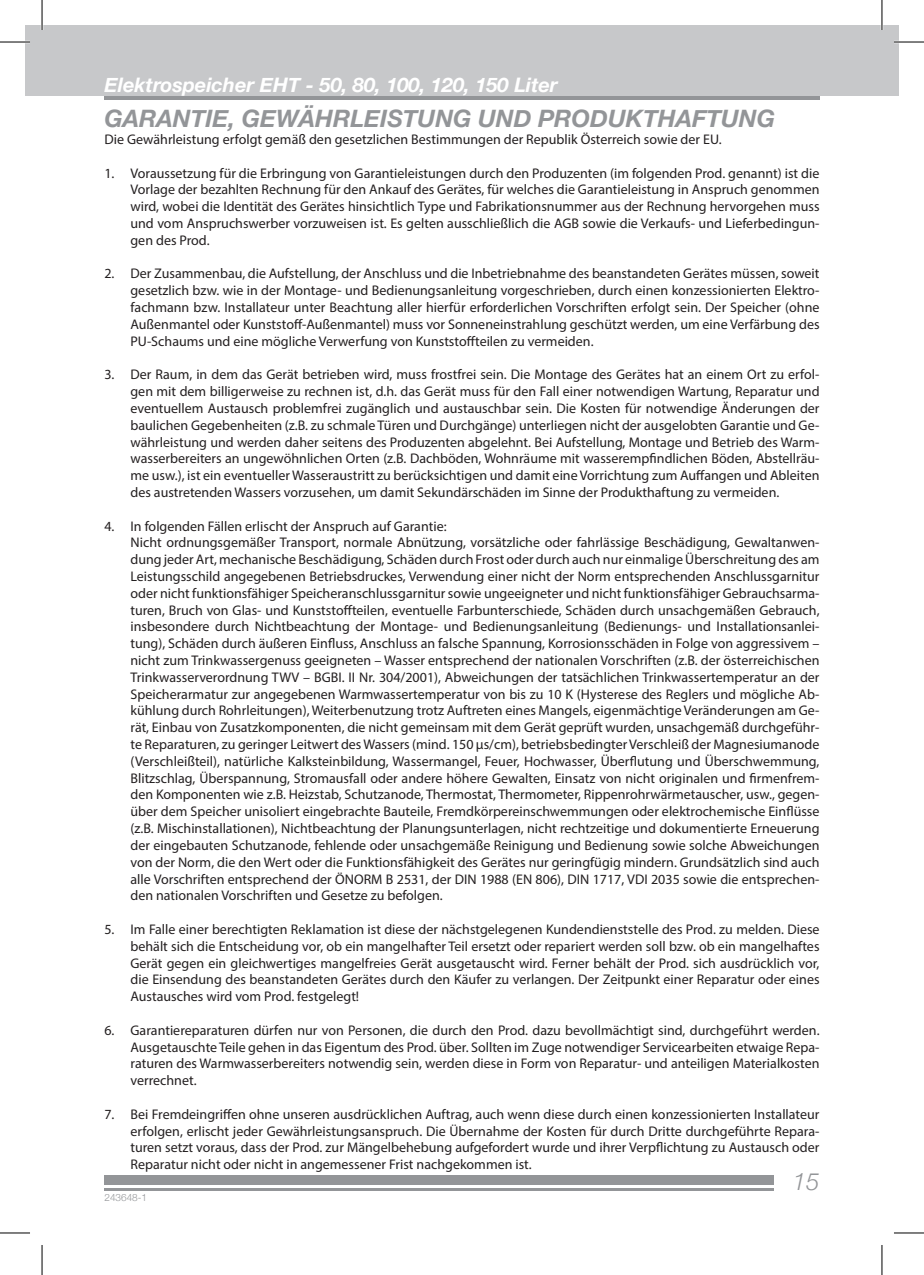
<style>
.page{position:relative;width:924px;height:1275px;background:#fff}
.page>*{position:absolute;margin:0;border:0;box-sizing:border-box;transform-origin:0 0}
.t1{font:italic 700 24px "Helvetica Neue";color:#939598}
.t2{font:italic 300 24px "Helvetica Neue";color:#939598}
.t3{font:italic 700 20px "Helvetica Neue";color:#fff}
.t4{font:14px/16.8px "Myriad Pro";color:#231f20;text-align:justify}
.t5{font:300 10px "Helvetica Neue";color:#939598}
</style>
<div class="page">
<div style="left:42px;top:25px;width:856px;height:71px;background:#c7c8ca"></div>
<div style="left:25px;top:25px;width:17px;height:71px;background:#c7c8ca"></div>
<hr style="left:104px;top:96px;width:715px;height:4px;background:#939598">
<div style="left:104px;top:1174px;width:669px;height:10px;background:#939598"></div>
<hr style="left:104px;top:1188px;width:669px;height:3px;background:#939598">
<hr style="left:0;top:41px;width:30px;height:2px;background:#fff">
<hr style="left:893px;top:41px;width:30px;height:2px;background:#fff">
<hr style="left:41px;top:0;width:2px;height:30px;background:#fff">
<hr style="left:880px;top:0;width:2px;height:30px;background:#fff">
<hr style="left:0;top:42px;width:30px;height:1px;background:#000">
<hr style="left:893px;top:42px;width:30px;height:1px;background:#000">
<hr style="left:0;top:1232px;width:30px;height:1px;background:#000">
<hr style="left:893px;top:1232px;width:30px;height:1px;background:#000">
<hr style="left:42px;top:0;width:1px;height:30px;background:#000">
<hr style="left:42px;top:1245px;width:1px;height:30px;background:#000">
<hr style="left:881px;top:0;width:1px;height:30px;background:#000">
<hr style="left:881px;top:1245px;width:1px;height:30px;background:#000">
<h2 class="t3" style="left:104px;top:73px;width:454px">Elektrospeicher EHT - 50, 80, 100, 120, 150 Liter</h2>
<h1 class="t1" style="left:104px;top:104px;width:671px">GARANTIE, GEWÄHRLEISTUNG UND PRODUKTHAFTUNG</h1>
<p class="t4" style="left:104px;top:131px;width:618px">Die Gewährleistung erfolgt gemäß den gesetzlichen Bestimmungen der Republik Österreich sowie der EU.</p>
<p class="t4" style="left:130px;top:164px;width:690px;text-indent:-26px">1. Voraussetzung für die Erbringung von Garantieleistungen durch den Produzenten (im folgenden Prod. genannt) ist die Vorlage der bezahlten Rechnung für den Ankauf des Gerätes, für welches die Garantieleistung in Anspruch genommen wird, wobei die Identität des Gerätes hinsichtlich Type und Fabrikationsnummer aus der Rechnung hervorgehen muss und vom Anspruchswerber vorzuweisen ist. Es gelten ausschließlich die AGB sowie die Verkaufs- und Lieferbedingun&shy;gen des Prod.</p>
<p class="t4" style="left:130px;top:265px;width:690px;text-indent:-26px">2. Der Zusammenbau, die Aufstellung, der Anschluss und die Inbetriebnahme des beanstandeten Gerätes müssen, soweit gesetzlich bzw. wie in der Montage- und Bedienungsanleitung vorgeschrieben, durch einen konzessionierten Elektro&shy;fachmann bzw. Installateur unter Beachtung aller hierfür erforderlichen Vorschriften erfolgt sein. Der Speicher (ohne Außenmantel oder Kunststoff-Außenmantel) muss vor Sonneneinstrahlung geschützt werden, um eine Verfärbung des PU-Schaums und eine mögliche Verwerfung von Kunststoffteilen zu vermeiden.</p>
<p class="t4" style="left:130px;top:366px;width:690px;text-indent:-26px">3. Der Raum, in dem das Gerät betrieben wird, muss frostfrei sein. Die Montage des Gerätes hat an einem Ort zu erfol&shy;gen mit dem billigerweise zu rechnen ist, d.h. das Gerät muss für den Fall einer notwendigen Wartung, Reparatur und eventuellem Austausch problemfrei zugänglich und austauschbar sein. Die Kosten für notwendige Änderungen der baulichen Gegebenheiten (z.B. zu schmale Türen und Durchgänge) unterliegen nicht der ausgelobten Garantie und Ge&shy;währleistung und werden daher seitens des Produzenten abgelehnt. Bei Aufstellung, Montage und Betrieb des Warm&shy;wasserbereiters an ungewöhnlichen Orten (z.B. Dachböden, Wohnräume mit wasserempfindlichen Böden, Abstellräu&shy;me usw.), ist ein eventueller Wasseraustritt zu berücksichtigen und damit eine Vorrichtung zum Auffangen und Ableiten des austretenden Wassers vorzusehen, um damit Sekundärschäden im Sinne der Produkthaftung zu vermeiden.</p>
<p class="t4" style="left:130px;top:517px;width:690px;text-align:left;text-indent:-26px">4. In folgenden Fällen erlischt der Anspruch auf Garantie:<br>Nicht ordnungsgemäßer Transport, normale Abnützung, vorsätzliche oder fahrlässige Beschädigung, Gewaltanwen&shy;dung jeder Art, mechanische Beschädigung, Schäden durch Frost oder durch auch nur einmalige Überschreitung des am Leistungsschild angegebenen Betriebsdruckes, Verwendung einer nicht der Norm entsprechenden Anschlussgarnitur oder nicht funktionsfähiger Speicheranschlussgarnitur sowie ungeeigneter und nicht funktionsfähiger Gebrauchsarma&shy;turen, Bruch von Glas- und Kunststoffteilen, eventuelle Farbunterschiede, Schäden durch unsachgemäßen Gebrauch, insbesondere durch Nichtbeachtung der Montage- und Bedienungsanleitung (Bedienungs- und Installationsanlei&shy;tung), Schäden durch äußeren Einfluss, Anschluss an falsche Spannung, Korrosionsschäden in Folge von aggressivem – nicht zum Trinkwassergenuss geeigneten – Wasser entsprechend der nationalen Vorschriften (z.B. der österreichischen Trinkwasserverordnung TWV – BGBI. II Nr. 304/2001), Abweichungen der tatsächlichen Trinkwassertemperatur an der Speicherarmatur zur angegebenen Warmwassertemperatur von bis zu 10 K (Hysterese des Reglers und mögliche Ab&shy;kühlung durch Rohrleitungen), Weiterbenutzung trotz Auftreten eines Mangels, eigenmächtige Veränderungen am Ge&shy;rät, Einbau von Zusatzkomponenten, die nicht gemeinsam mit dem Gerät geprüft wurden, unsachgemäß durchgeführ&shy;te Reparaturen, zu geringer Leitwert des Wassers (mind. 150 μs/cm), betriebsbedingter Verschleiß der Magnesiumanode (Verschleißteil), natürliche Kalksteinbildung, Wassermangel, Feuer, Hochwasser, Überflutung und Überschwemmung, Blitzschlag, Überspannung, Stromausfall oder andere höhere Gewalten, Einsatz von nicht originalen und firmenfrem&shy;den Komponenten wie z.B. Heizstab, Schutzanode, Thermostat, Thermometer, Rippenrohrwärmetauscher, usw., gegen&shy;über dem Speicher unisoliert eingebrachte Bauteile, Fremdkörpereinschwemmungen oder elektrochemische Einflüsse (z.B. Mischinstallationen), Nichtbeachtung der Planungsunterlagen, nicht rechtzeitige und dokumentierte Erneuerung der eingebauten Schutzanode, fehlende oder unsachgemäße Reinigung und Bedienung sowie solche Abweichungen von der Norm, die den Wert oder die Funktionsfähigkeit des Gerätes nur geringfügig mindern. Grundsätzlich sind auch alle Vorschriften entsprechend der ÖNORM B 2531, der DIN 1988 (EN 806), DIN 1717, VDI 2035 sowie die entsprechen&shy;den nationalen Vorschriften und Gesetze zu befolgen.</p>
<p class="t4" style="left:130px;top:920px;width:690px;text-indent:-26px">5. Im Falle einer berechtigten Reklamation ist diese der nächstgelegenen Kundendienststelle des Prod. zu melden. Diese behält sich die Entscheidung vor, ob ein mangelhafter Teil ersetzt oder repariert werden soll bzw. ob ein mangelhaftes Gerät gegen ein gleichwertiges mangelfreies Gerät ausgetauscht wird. Ferner behält der Prod. sich ausdrücklich vor, die Einsendung des beanstandeten Gerätes durch den Käufer zu verlangen. Der Zeitpunkt einer Reparatur oder eines Austausches wird vom Prod. festgelegt!</p>
<p class="t4" style="left:130px;top:1021px;width:690px;text-indent:-26px">6. Garantiereparaturen dürfen nur von Personen, die durch den Prod. dazu bevollmächtigt sind, durchgeführt werden.<br>Ausgetauschte Teile gehen in das Eigentum des Prod. über. Sollten im Zuge notwendiger Servicearbeiten etwaige Repa&shy;raturen des Warmwasserbereiters notwendig sein, werden diese in Form von Reparatur- und anteiligen Materialkosten verrechnet.</p>
<p class="t4" style="left:130px;top:1105px;width:690px;text-indent:-26px">7. Bei Fremdeingriffen ohne unseren ausdrücklichen Auftrag, auch wenn diese durch einen konzessionierten Installateur erfolgen, erlischt jeder Gewährleistungsanspruch. Die Übernahme der Kosten für durch Dritte durchgeführte Repara&shy;turen setzt voraus, dass der Prod. zur Mängelbehebung aufgefordert wurde und ihrer Verpflichtung zu Austausch oder Reparatur nicht oder nicht in angemessener Frist nachgekommen ist.</p>
<h1 class="t2" style="left:792px;top:1167px;width:28px">15</h1>
<p class="t5" style="left:104px;top:1191px;width:44px">243648-1</p>
</div>
